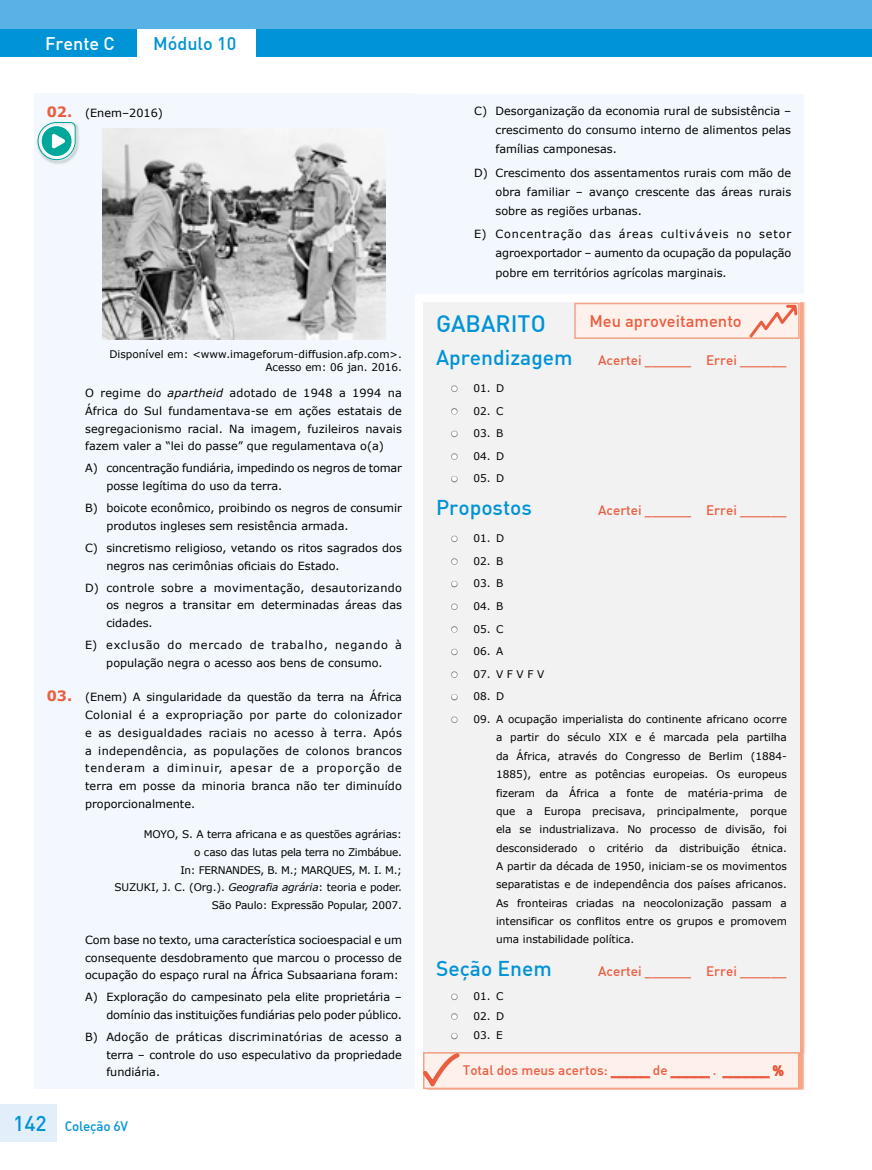
<style>
.page{position:relative;width:872px;height:1170px;background:#fff}
.page>*{position:absolute;margin:0;border:0;box-sizing:border-box;transform-origin:0 0}
.t1{font:500 23.25px "DIN";color:#0093d6}
.t2{font:500 21px "DIN";color:#0093d6}
.t3{font:500 18px "DIN";color:#0093d6}
.t4{font:500 18px "DIN";color:#fff}
.t5{font:500 16.5px "DIN";color:#eb5d40}
.t6{font:500 13.5px "DIN";color:#eb5d40}
.t7{font:500 13.5px "DIN Alternate";letter-spacing:-.02em;color:#0093d6}
.t8{font:11.25px/17.7px "Verdana";color:#000;text-align:justify}
.t9{font:10.5px/18.3px "Verdana";letter-spacing:-.01em;color:#000;text-align:right}
.s1{font-weight:700;font-size:14.25px;color:#eb5d40}
.s2{font-style:italic}
.s3{font-family:"DIN";font-size:21px}
.s4{font-size:21px;color:#0093d6}
.s5{font-family:"Myriad Pro";font-size:24px;color:#fff}
</style>
<div class="page">
<div style="left:0;top:28px;width:136px;height:28px;background:#0093d6"></div>
<div style="left:256px;top:28px;width:616px;height:28px;background:#0093d6"></div>
<div style="left:0;top:0;width:872px;height:28px;background:#59b1e4"></div>
<div style="left:0;top:1104px;width:57px;height:37px;background:#e2effb"></div>
<div style="left:34px;top:94px;width:381px;height:995px;background:#f2f8fd"></div>
<div style="left:34px;top:94px;width:770px;height:199px;background:#f2f8fd"></div>
<div style="left:423px;top:303px;width:376px;height:748px;background:#f2f2f2"></div>
<div style="left:451px;top:385px;width:6px;height:7px;border:2px solid #878787;border-radius:50%"></div>
<svg style="left:451px;top:408px;width:6px;height:6px"></svg>
<div style="left:451px;top:430px;width:6px;height:7px;border:2px solid #878787;border-radius:50%"></div>
<div style="left:451px;top:453px;width:6px;height:7px;border:2px solid #878787;border-radius:50%"></div>
<svg style="left:451px;top:476px;width:6px;height:6px"></svg>
<div style="left:451px;top:535px;width:6px;height:7px;border:2px solid #878787;border-radius:50%"></div>
<svg style="left:451px;top:558px;width:6px;height:6px"></svg>
<svg style="left:451px;top:581px;width:6px;height:6px"></svg>
<div style="left:451px;top:603px;width:6px;height:7px;border:2px solid #878787;border-radius:50%"></div>
<svg style="left:451px;top:626px;width:6px;height:6px"></svg>
<div style="left:451px;top:648px;width:6px;height:7px;border:2px solid #878787;border-radius:50%"></div>
<svg style="left:451px;top:671px;width:6px;height:6px"></svg>
<svg style="left:451px;top:694px;width:6px;height:6px"></svg>
<div style="left:451px;top:716px;width:6px;height:7px;border:2px solid #878787;border-radius:50%"></div>
<div style="left:451px;top:993px;width:6px;height:7px;border:2px solid #878787;border-radius:50%"></div>
<svg style="left:451px;top:1013px;width:6px;height:6px"></svg>
<div style="left:451px;top:1032px;width:6px;height:7px;border:2px solid #878787;border-radius:50%"></div>
<div style="left:575px;top:303px;width:224px;height:35px;background:#fef1ec"></div>
<div style="left:574px;top:303px;width:225px;height:36px;border:2px solid #f5a386"></div>
<svg style="left:746px;top:303px;width:53px;height:36px"></svg>
<div style="left:424px;top:1052px;width:374px;height:36px;background:#fef1ec"></div>
<svg style="left:611px;top:1076px;width:38px;height:1px"></svg>
<svg style="left:671px;top:1076px;width:38px;height:1px"></svg>
<svg style="left:723px;top:1065px;width:60px;height:12px"></svg>
<div style="left:423px;top:1051px;width:376px;height:38px;border:2px solid #f5a386"></div>
<svg style="left:423px;top:1051px;width:40px;height:39px"></svg>
<img style="left:102px;top:128px;width:283px;height:212px">
<img style="left:46px;top:124px;width:33px;height:40px">
<svg style="left:37px;top:122px;width:39px;height:38px"></svg>
<h3 class="t4" style="left:45px;top:32px;width:71px">Frente C</h3>
<h3 class="t3" style="left:153px;top:32px;width:85px">Módulo 10</h3>
<p class="t8" style="left:47px;top:104px;width:118px"><span class="s1">02.</span> (Enem–2016)</p>
<p class="t9" style="left:109px;top:347px;width:294px;line-height:13.5px">Disponível em: &lt;www.imageforum-diffusion.afp.com&gt;.<br>Acesso em: 06 jan. 2016.</p>
<p class="t8" style="left:85px;top:384px;width:318px">O regime do <span class="s2">apartheid</span> adotado de 1948 a 1994 na África do Sul fundamentava-se em ações estatais de segregacionismo racial. Na imagem, fuzileiros navais fazem valer a “lei do passe” que regulamentava o(a)</p>
<p class="t8" style="left:106px;top:459px;width:297px;text-indent:-21px">A) concentração fundiária, impedindo os negros de tomar posse legítima do uso da terra.</p>
<p class="t8" style="left:106px;top:499px;width:297px;text-indent:-21px">B) boicote econômico, proibindo os negros de consumir produtos ingleses sem resistência armada.</p>
<p class="t8" style="left:106px;top:538px;width:297px;text-indent:-21px">C) sincretismo religioso, vetando os ritos sagrados dos negros nas cerimônias oficiais do Estado.</p>
<p class="t8" style="left:106px;top:578px;width:297px;text-indent:-21px">D) controle sobre a movimentação, desautorizando os negros a transitar em determinadas áreas das cidades.</p>
<p class="t8" style="left:85px;top:636px;width:318px;text-align:center">E) exclusão do mercado de trabalho, negando à população negra o acesso aos bens de consumo.</p>
<p class="t8" style="left:85px;top:688px;width:318px;text-indent:-38px"><span class="s1">03.</span> (Enem) A singularidade da questão da terra na África Colonial é a expropriação por parte do colonizador e as desigualdades raciais no acesso à terra. Após a independência, as populações de colonos brancos tenderam a diminuir, apesar de a proporção de terra em posse da minoria branca não ter diminuído proporcionalmente.</p>
<p class="t9" style="left:114px;top:825px;width:289px;line-height:17.7px">MOYO, S. A terra africana e as questões agrárias:<br>o caso das lutas pela terra no Zimbábue.<br>In: FERNANDES, B. M.; MARQUES, M. I. M.;<br>SUZUKI, J. C. (Org.). <span class="s2">Geografia agrária</span>: teoria e poder.<br>São Paulo: Expressão Popular, 2007.</p>
<p class="t8" style="left:85px;top:930px;width:318px">Com base no texto, uma característica socioespacial e um consequente desdobramento que marcou o processo de ocupação do espaço rural na África Subsaariana foram:</p>
<p class="t8" style="left:85px;top:988px;width:318px;text-align:right">A) Exploração do campesinato pela elite proprietária – domínio das instituições fundiárias pelo poder público.</p>
<p class="t8" style="left:106px;top:1027px;width:297px;text-indent:-21px">B) Adoção de práticas discriminatórias de acesso a terra – controle do uso especulativo da propriedade fundiária.</p>
<p class="t7" style="left:13px;top:1117px;width:116px"><span class="s3">142</span> Coleção 6V</p>
<p class="t8" style="left:495px;top:101px;width:297px;line-height:19px;text-indent:-21px">C) Desorganização da economia rural de subsistência – crescimento do consumo interno de alimentos pelas famílias camponesas.</p>
<p class="t8" style="left:495px;top:163px;width:297px;line-height:19px;text-indent:-21px">D) Crescimento dos assentamentos rurais com mão de obra familiar – avanço crescente das áreas rurais sobre as regiões urbanas.</p>
<p class="t8" style="left:495px;top:224px;width:297px;line-height:19px;text-indent:-21px">E) Concentração das áreas cultiváveis no setor agroexportador – aumento da ocupação da população pobre em territórios agrícolas marginais.</p>
<h3 class="t5" style="left:589px;top:310px;width:154px">Meu aproveitamento</h3>
<h1 class="t1" style="left:436px;top:309px;width:111px">GABARITO</h1>
<p class="t6" style="left:436px;top:351px;width:352px"><span class="s4">Aprendizagem</span> Acertei ______ Errei ______</p>
<p class="t9" style="left:451px;top:379px;width:55px"><span class="s5">•</span> 01. D</p>
<p class="t9" style="left:451px;top:401px;width:54px"><span class="s5">•</span> 02. C</p>
<p class="t9" style="left:451px;top:424px;width:54px"><span class="s5">•</span> 03. B</p>
<p class="t9" style="left:451px;top:446px;width:55px"><span class="s5">•</span> 04. D</p>
<p class="t9" style="left:451px;top:469px;width:55px"><span class="s5">•</span> 05. D</p>
<h2 class="t2" style="left:436px;top:494px;width:98px">Propostos</h2>
<p class="t6" style="left:598px;top:501px;width:190px">Acertei ______ Errei ______</p>
<p class="t9" style="left:451px;top:529px;width:55px"><span class="s5">•</span> 01. D</p>
<p class="t9" style="left:451px;top:551px;width:54px"><span class="s5">•</span> 02. B</p>
<p class="t9" style="left:451px;top:574px;width:54px"><span class="s5">•</span> 03. B</p>
<p class="t9" style="left:451px;top:597px;width:54px"><span class="s5">•</span> 04. B</p>
<p class="t9" style="left:451px;top:619px;width:54px"><span class="s5">•</span> 05. C</p>
<p class="t9" style="left:451px;top:642px;width:54px"><span class="s5">•</span> 06. A</p>
<p class="t9" style="left:451px;top:664px;width:95px"><span class="s5">•</span> 07. V F V F V</p>
<p class="t9" style="left:451px;top:687px;width:55px"><span class="s5">•</span> 08. D</p>
<p class="t9" style="left:496px;top:710px;width:292px;text-align:justify;text-indent:-45px"><span class="s5">•</span> 09. A ocupação imperialista do continente africano ocorre a partir do século XIX e é marcada pela partilha da África, através do Congresso de Berlim (1884- 1885), entre as potências europeias. Os europeus fizeram da África a fonte de matéria-prima de que a Europa precisava, principalmente, porque ela se industrializava. No processo de divisão, foi desconsiderado o critério da distribuição étnica.<br>A partir da década de 1950, iniciam-se os movimentos separatistas e de independência dos países africanos.<br>As fronteiras criadas na neocolonização passam a intensificar os conflitos entre os grupos e promovem uma instabilidade política.</p>
<h2 class="t2" style="left:436px;top:955px;width:117px">Seção Enem</h2>
<p class="t6" style="left:598px;top:962px;width:190px">Acertei ______ Errei ______</p>
<p class="t9" style="left:451px;top:986px;width:54px"><span class="s5">•</span> 01. C</p>
<p class="t9" style="left:451px;top:1006px;width:55px"><span class="s5">•</span> 02. D</p>
<p class="t9" style="left:451px;top:1026px;width:53px"><span class="s5">•</span> 03. E</p>
<p class="t6" style="left:463px;top:1061px;width:322px">Total dos meus acertos: _____ de _____ . ______ %</p>
</div>
